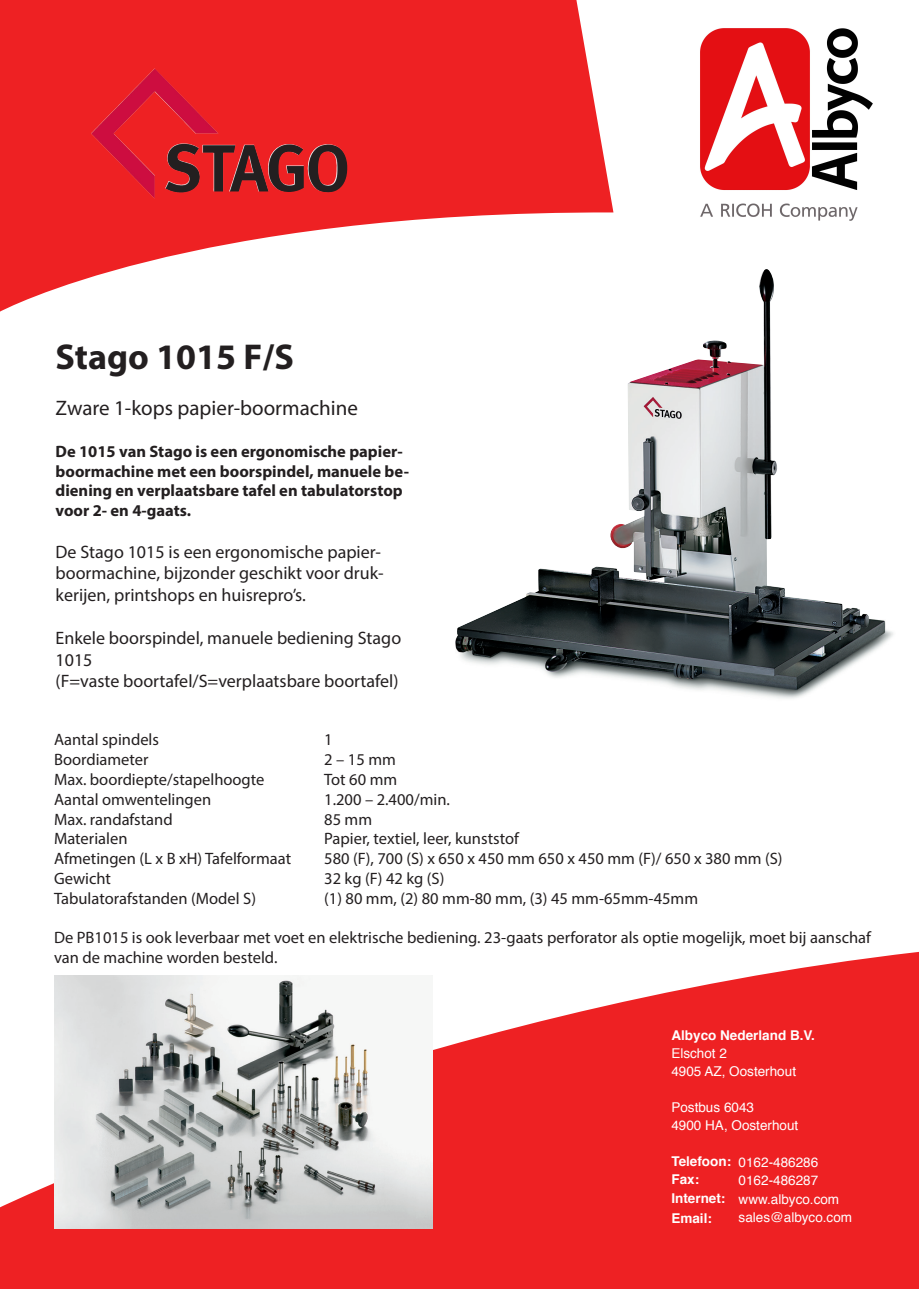
<style>
.page{position:relative;width:919px;height:1289px;background:#fff}
.page>*{position:absolute;margin:0;border:0;box-sizing:border-box;transform-origin:0 0}
.t1{font:700 36px "Myriad Pro";color:#231f20}
.t2{font:21px "Myriad Pro";color:#231f20}
.t3{font:18px/21.6px "Myriad Pro";color:#231f20}
.t4{font:16.5px/19.8px "Myriad Pro";color:#231f20}
.t5{font:700 16.5px/19.8px "Myriad Pro";color:#231f20}
.t6{font:13.5px "Helvetica";color:#fff}
.t7{font:700 13.5px "Helvetica";color:#fff}
</style>
<div class="page">
<img style="left:455px;top:272px;width:438px;height:427px">
<svg style="left:0;top:0;width:613px;height:311px;fill:#ee2123"></svg>
<svg style="left:0;top:952px;width:918px;height:336px;fill:#ee2123"></svg>
<img style="left:91px;top:68px;width:127px;height:130px">
<img style="left:55px;top:975px;width:377px;height:253px">
<img style="left:700px;top:28px;width:173px;height:193px">
<p class="t1" style="left:56px;top:333px;width:240px">Stago 1015 F/S</p>
<p class="t2" style="left:56px;top:395px;width:304px">Zware 1-kops papier-boormachine</p>
<p class="t5" style="left:56px;top:441px;width:355px">De 1015 van Stago is een ergonomische papier&shy;boormachine met een boorspindel, manuele be&shy;diening en verplaatsbare tafel en tabulatorstop voor 2- en 4-gaats.</p>
<p class="t3" style="left:56px;top:540px;width:329px">De Stago 1015 is een ergonomische papier&shy;boormachine, bijzonder geschikt voor druk&shy;kerijen, printshops en huisrepro’s.</p>
<p class="t3" style="left:56px;top:627px;width:347px">Enkele boorspindel, manuele bediening Stago<br>1015<br>(F=vaste boortafel/S=verplaatsbare boortafel)</p>
<p class="t4" style="left:54px;top:729px;width:106px">Aantal spindels</p>
<p class="t4" style="left:324px;top:729px;width:10px">1</p>
<p class="t4" style="left:54px;top:749px;width:96px">Boordiameter</p>
<p class="t4" style="left:324px;top:749px;width:73px">2 – 15 mm</p>
<p class="t4" style="left:54px;top:769px;width:212px">Max. boordiepte/stapelhoogte</p>
<p class="t4" style="left:324px;top:769px;width:74px">Tot 60 mm</p>
<p class="t4" style="left:54px;top:789px;width:159px">Aantal omwentelingen</p>
<p class="t4" style="left:324px;top:789px;width:127px">1.200 – 2.400/min.</p>
<p class="t4" style="left:54px;top:808px;width:120px">Max. randafstand</p>
<p class="t4" style="left:324px;top:808px;width:49px">85 mm</p>
<p class="t4" style="left:54px;top:828px;width:75px">Materialen</p>
<p class="t4" style="left:324px;top:828px;width:196px">Papier, textiel, leer, kunststof</p>
<p class="t4" style="left:54px;top:848px;width:238px">Afmetingen (L x B xH) Tafelformaat</p>
<p class="t4" style="left:324px;top:848px;width:460px">580 (F), 700 (S) x 650 x 450 mm 650 x 450 mm (F)/ 650 x 380 mm (S)</p>
<p class="t4" style="left:54px;top:868px;width:58px">Gewicht</p>
<p class="t4" style="left:324px;top:868px;width:122px">32 kg (F) 42 kg (S)</p>
<p class="t4" style="left:54px;top:888px;width:203px">Tabulatorafstanden (Model S)</p>
<p class="t4" style="left:324px;top:888px;width:375px">(1) 80 mm, (2) 80 mm-80 mm, (3) 45 mm-65mm-45mm</p>
<p class="t4" style="left:54px;top:927px;width:818px">De PB1015 is ook leverbaar met voet en elektrische bediening. 23-gaats perforator als optie mogelijk, moet bij aanschaf van de machine worden besteld.</p>
<p class="t7" style="left:671px;top:1024px;width:145px">Albyco Nederland B.V.</p>
<p class="t6" style="left:671px;top:1042px;width:57px">Elschot 2</p>
<p class="t6" style="left:671px;top:1060px;width:126px">4905 AZ, Oosterhout</p>
<p class="t6" style="left:671px;top:1096px;width:84px">Postbus 6043</p>
<p class="t6" style="left:671px;top:1114px;width:128px">4900 HA, Oosterhout</p>
<p class="t7" style="left:671px;top:1150px;width:61px">Telefoon:</p>
<p class="t7" style="left:671px;top:1168px;width:29px">Fax:</p>
<p class="t7" style="left:671px;top:1187px;width:55px">Internet:</p>
<p class="t7" style="left:671px;top:1207px;width:42px">Email:</p>
<p class="t6" style="left:738px;top:1151px;width:81px">0162-486286</p>
<p class="t6" style="left:738px;top:1169px;width:81px">0162-486287</p>
<p class="t6" style="left:738px;top:1188px;width:102px">www.albyco.com</p>
<p class="t6" style="left:738px;top:1206px;width:115px">sales@albyco.com</p>
</div>
